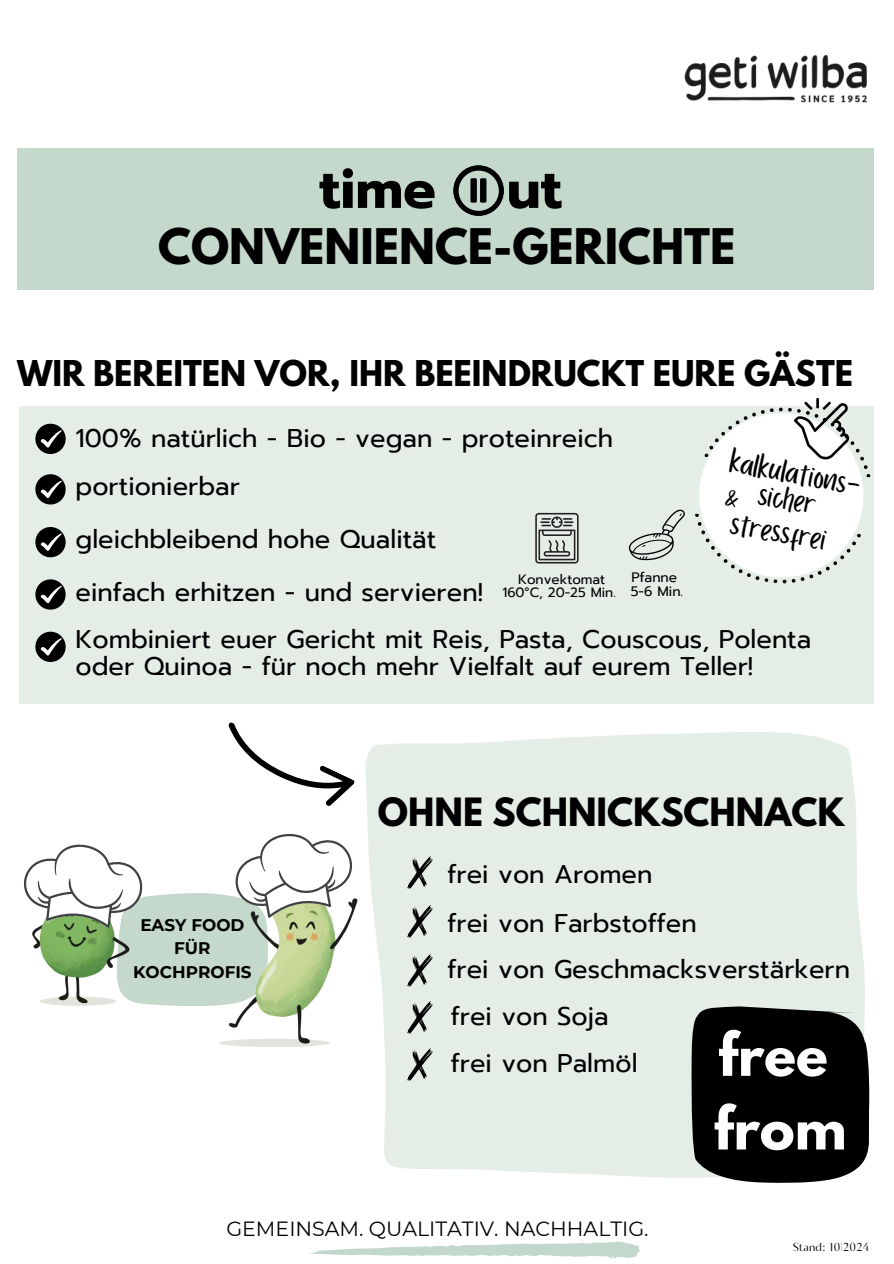
<style>
.page{position:relative;width:894px;height:1264px;background:#fff}
.page>*{position:absolute;margin:0;border:0;box-sizing:border-box;transform-origin:0 0}
.t1{font:700 54.45px "Prompt";color:#000}
.t2{font:700 52.65px/73.7px "League Spartan";color:#fff}
.t3{font:700 43.5px "League Spartan";color:#000}
.t4{font:35.85px "Porcelain";color:#000}
.t5{font:700 34.5px "League Spartan";color:#000}
.t6{font:700 31.5px "League Spartan";color:#000}
.t7{font:25.5px/27px "Prompt";color:#000}
.t8{font:20.55px "Montserrat";color:#000}
.t9{font:700 16.8px/23.4px "Montserrat";color:#000;text-align:center}
.t10{font:13.65px "Prompt";color:#000}
.t11{font:13.5px/13.5px "Prompt";color:#000;text-align:center}
.t12{font:11.55px "Circe Contrast";letter-spacing:.02em;color:#000}
</style>
<div class="page">
<div style="left:17px;top:148px;width:856px;height:142px;background:#c5d8cc"></div>
<img style="left:684px;top:55px;width:183px;height:48px">
<div style="left:19px;top:406px;width:854px;height:297px;background:#e5ede7"></div>
<svg style="left:35px;top:424px;width:31px;height:30px"></svg>
<svg style="left:35px;top:474px;width:31px;height:30px"></svg>
<svg style="left:35px;top:527px;width:31px;height:30px"></svg>
<svg style="left:35px;top:579px;width:31px;height:30px"></svg>
<svg style="left:309px;top:1240px;width:331px;height:18px"></svg>
<svg style="left:453px;top:165px;width:50px;height:51px"></svg>
<div style="left:365px;top:732px;width:499px;height:445px;background:#e5ede7"></div>
<svg style="left:691px;top:1006px;width:179px;height:177px;background:#131413"></svg>
<svg style="left:228px;top:722px;width:127px;height:84px"></svg>
<img style="left:218px;top:854px;width:151px;height:201px">
<svg style="left:24px;top:833px;width:335px;height:172px"></svg>
<svg style="left:35px;top:631px;width:31px;height:31px"></svg>
<svg style="left:535px;top:513px;width:43px;height:50px"></svg>
<svg style="left:628px;top:509px;width:56px;height:51px"></svg>
<svg style="left:406px;top:856px;width:26px;height:32px"></svg>
<svg style="left:406px;top:905px;width:26px;height:32px"></svg>
<svg style="left:406px;top:954px;width:26px;height:32px"></svg>
<svg style="left:406px;top:1001px;width:26px;height:32px"></svg>
<svg style="left:406px;top:1048px;width:26px;height:32px"></svg>
<svg style="left:695px;top:398px;width:176px;height:186px"></svg>
<h4 class="t1" style="left:319px;top:148px;width:118px">time</h4>
<h1 class="t1" style="left:506px;top:148px;width:56px">ut</h1>
<p class="t3" style="left:158px;top:225px;width:578px">CONVENIENCE-GERICHTE</p>
<h5 class="t6" style="left:17px;top:357px;width:837px">WIR BEREITEN VOR, IHR BEEINDRUCKT EURE GÄSTE</h5>
<p class="t7" style="left:75px;top:425px;width:539px">100% natürlich - Bio - vegan - proteinreich</p>
<p class="t7" style="left:75px;top:473px;width:166px">portionierbar</p>
<p class="t7" style="left:75px;top:525px;width:362px">gleichbleibend hohe Qualität</p>
<p class="t7" style="left:75px;top:579px;width:409px">einfach erhitzen - und servieren!</p>
<p class="t11" style="left:502px;top:572px;width:115px">Konvektomat<br>160°C, 20-25 Min.</p>
<p class="t10" style="left:631px;top:567px;width:47px">Pfanne</p>
<h5 class="t10" style="left:630px;top:581px;width:54px">5-6 Min.</h5>
<p class="t4" style="left:733px;top:441px;width:134px;rotate:10deg">kalkulations-</p>
<p class="t4" style="left:762px;top:474px;width:59px;rotate:10deg">sicher</p>
<p class="t4" style="left:734px;top:503px;width:98px;rotate:10deg">stressfrei</p>
<p class="t7" style="left:75px;top:626px;width:737px">Kombiniert euer Gericht mit Reis, Pasta, Couscous, Polenta oder Quinoa - für noch mehr Vielfalt auf eurem Teller!</p>
<p class="t5" style="left:378px;top:795px;width:468px">OHNE SCHNICKSCHNACK</p>
<h5 class="t9" style="left:140px;top:913px;width:106px">EASY FOOD</h5>
<p class="t9" style="left:133px;top:936px;width:120px">FÜR<br>KOCHPROFIS</p>
<h2 class="t7" style="left:447px;top:861px;width:206px">frei von Aromen</h2>
<p class="t7" style="left:447px;top:909px;width:250px">frei von Farbstoffen</p>
<p class="t7" style="left:447px;top:956px;width:404px">frei von Geschmacksverstärkern</p>
<h2 class="t7" style="left:450px;top:1002px;width:159px">frei von Soja</h2>
<p class="t7" style="left:450px;top:1049px;width:188px">frei von Palmöl</p>
<h5 class="t2" style="left:713px;top:1024px;width:134px">free from</h5>
<h3 class="t8" style="left:226px;top:1215px;width:423px">GEMEINSAM. QUALITATIV. NACHHALTIG.</h3>
<p class="t12" style="left:792px;top:1240px;width:78px">Stand: 10|2024</p>
</div>
